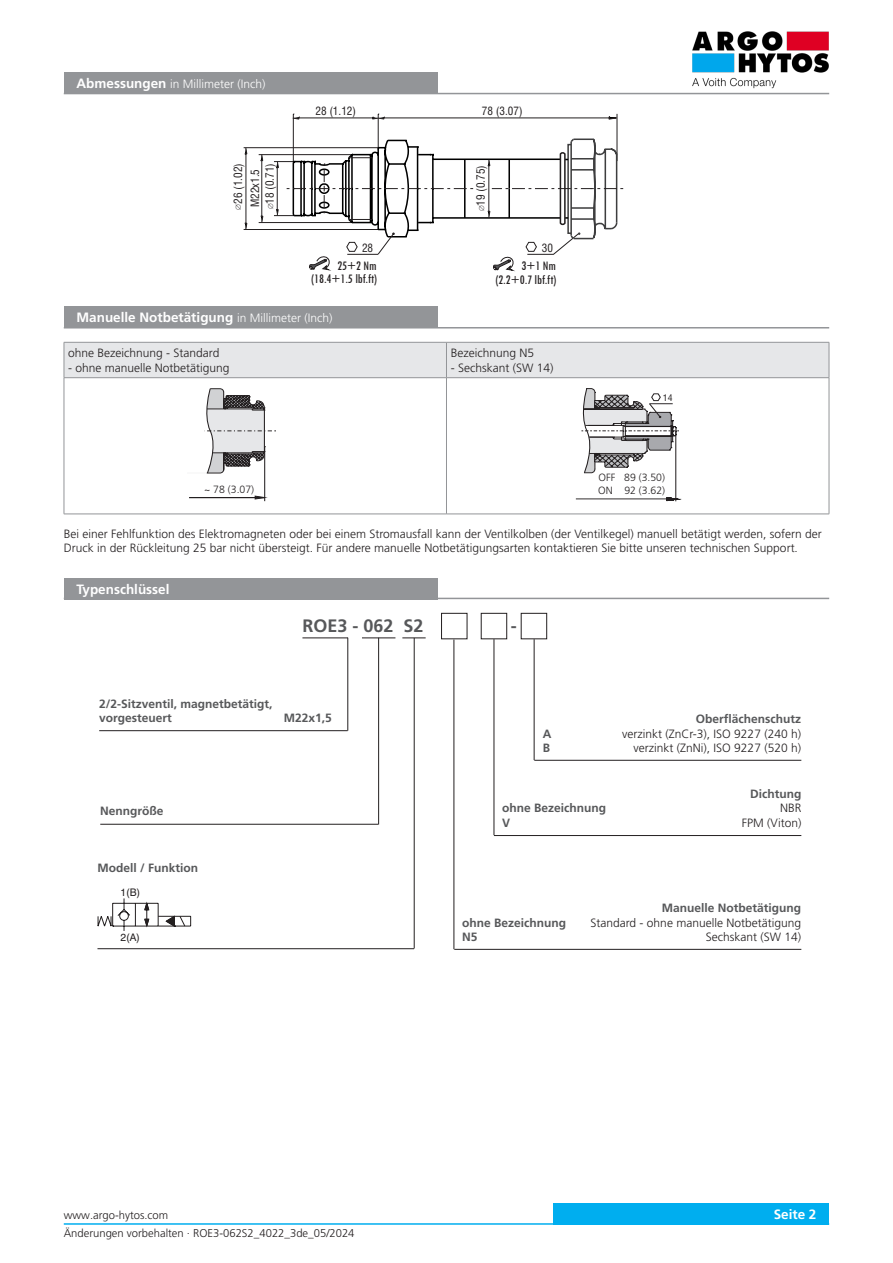
<style>
.page{position:relative;width:893px;height:1263px;background:#fff}
.page>*{position:absolute;margin:0;border:0;box-sizing:border-box;transform-origin:0 0}
.Klic{font:700 18px "Frutiger LT Pro";color:#57585a}
._03_Headline_white{font:700 13.5px "Frutiger LT Pro";color:#fff}
.kóty{font:condensed 13.5px "Tw Cen";color:#231f20}
._06_Text{font:300 12px/14.4px "Frutiger LT Pro";color:#231f20}
._05_Subline_Copytext{font:700 12px/14.4px "Frutiger LT Pro";color:#57585a}
._06_Text__R{font:300 12px "Frutiger LT Pro";color:#231f20}
._03_Headline_white-2{font:300 12px "Frutiger LT Pro";color:#fff}
._06_TextR{font:300 12px "Frutiger LT Pro";color:#231f20}
.t1{font:300 11.25px "Frutiger LT Pro";color:#231f20}
.t2{font:condensed 11.25px "Swiss 721 BTCE";color:#231f20}
.kóty_POPIS_7{font:300 10.5px "Frutiger LT Pro";color:#231f20}
.t3{font:10.5px "Swiss 721 BTCE";color:#231f20}
.t4{font:condensed 8.85px "Swiss 721 BTCE";color:#231f20;scale:1.09 1}
.s1{font-weight:700;font-size:13.5px}
.s2{font-weight:300;font-size:12px}
</style>
<div class="page">
<img style="left:692px;top:31px;width:137px;height:57px">
<div style="left:481px;top:613px;width:26px;height:26px;border:1px solid #231f20"></div>
<div style="left:441px;top:613px;width:26px;height:26px;border:1px solid #231f20"></div>
<hr style="left:302px;top:638px;width:46px;height:1px;background:#231f20">
<hr style="left:348px;top:638px;width:1px;height:93px;background:#231f20">
<hr style="left:414px;top:638px;width:1px;height:310px;background:#231f20">
<hr style="left:97px;top:948px;width:317px;height:1px;background:#231f20">
<hr style="left:454px;top:949px;width:347px;height:1px;background:#231f20">
<hr style="left:454px;top:639px;width:1px;height:310px;background:#231f20">
<hr style="left:494px;top:639px;width:1px;height:196px;background:#231f20">
<hr style="left:494px;top:835px;width:307px;height:1px;background:#231f20">
<hr style="left:99px;top:730px;width:249px;height:1px;background:#231f20">
<div style="left:521px;top:613px;width:26px;height:26px;border:1px solid #231f20"></div>
<hr style="left:534px;top:639px;width:1px;height:121px;background:#231f20">
<hr style="left:534px;top:760px;width:267px;height:1px;background:#231f20">
<hr style="left:293px;top:114px;width:1px;height:48px;background:#231f20">
<hr style="left:298px;top:118px;width:76px;height:1px;background:#231f20">
<svg style="left:292px;top:114px;width:7px;height:5px"></svg>
<hr style="left:378px;top:114px;width:1px;height:36px;background:#231f20">
<hr style="left:617px;top:114px;width:1px;height:47px;background:#231f20">
<hr style="left:383px;top:118px;width:233px;height:1px;background:#231f20">
<svg style="left:372px;top:114px;width:12px;height:5px"></svg>
<svg style="left:609px;top:116px;width:8px;height:3px"></svg>
<hr style="left:259px;top:222px;width:93px;height:1px;background:#231f20">
<hr style="left:259px;top:154px;width:93px;height:1px;background:#231f20">
<hr style="left:244px;top:229px;width:134px;height:1px;background:#231f20">
<hr style="left:244px;top:147px;width:134px;height:1px;background:#231f20">
<hr style="left:246px;top:152px;width:1px;height:73px;background:#231f20">
<hr style="left:113px;top:926px;width:45px;height:1px;background:#231f20">
<hr style="left:113px;top:903px;width:45px;height:1px;background:#231f20">
<svg style="left:98px;top:898px;width:38px;height:33px"></svg>
<svg style="left:158px;top:903px;width:33px;height:24px"></svg>
<svg style="left:144px;top:903px;width:5px;height:23px"></svg>
<svg style="left:667px;top:497px;width:14px;height:4px"></svg>
<hr style="left:576px;top:499px;width:95px;height:1px;background:#231f20">
<hr style="left:675px;top:431px;width:1px;height:70px;background:#231f20">
<svg style="left:581px;top:388px;width:98px;height:85px"></svg>
<hr style="left:264px;top:447px;width:1px;height:54px;background:#231f20">
<svg style="left:255px;top:496px;width:12px;height:3px"></svg>
<hr style="left:189px;top:497px;width:76px;height:1px;background:#231f20">
<svg style="left:204px;top:388px;width:72px;height:86px"></svg>
<hr style="left:213px;top:452px;width:51px;height:1px;background:#231f20">
<hr style="left:378px;top:638px;width:1px;height:186px;background:#231f20">
<hr style="left:100px;top:824px;width:278px;height:1px;background:#231f20">
<hr style="left:362px;top:638px;width:33px;height:1px;background:#231f20">
<svg style="left:402px;top:638px;width:24px;height:1px"></svg>
<div style="left:553px;top:1203px;width:276px;height:22px;background:#00aeef"></div>
<hr style="left:64px;top:1223px;width:765px;height:2px;background:#00aeef">
<div style="left:64px;top:72px;width:373px;height:22px;background:#939598"></div>
<hr style="left:64px;top:93px;width:765px;height:1px;background:#939598">
<div style="left:64px;top:306px;width:373px;height:21px;background:#939598"></div>
<hr style="left:64px;top:327px;width:765px;height:1px;background:#939598">
<div style="left:64px;top:578px;width:373px;height:21px;background:#939598"></div>
<hr style="left:64px;top:598px;width:765px;height:1px;background:#939598">
<div style="left:65px;top:343px;width:764px;height:34px;background:#e6e7e9"></div>
<hr style="left:64px;top:342px;width:382px;height:1px;background:#939598">
<hr style="left:64px;top:342px;width:1px;height:35px;background:#939598">
<hr style="left:446px;top:342px;width:383px;height:1px;background:#939598">
<hr style="left:446px;top:342px;width:1px;height:35px;background:#939598">
<hr style="left:829px;top:342px;width:1px;height:35px;background:#939598">
<hr style="left:64px;top:377px;width:382px;height:1px;background:#939598">
<hr style="left:446px;top:377px;width:383px;height:1px;background:#939598">
<hr style="left:64px;top:514px;width:382px;height:1px;background:#939598">
<hr style="left:446px;top:514px;width:383px;height:1px;background:#939598">
<hr style="left:64px;top:378px;width:1px;height:136px;background:#939598">
<hr style="left:446px;top:378px;width:1px;height:136px;background:#939598">
<hr style="left:829px;top:378px;width:1px;height:136px;background:#939598">
<svg style="left:260px;top:137px;width:363px;height:134px"></svg>
<p class="_03_Headline_white-2" style="left:77px;top:77px;width:191px"><span class="s1">Abmessungen</span> in Millimeter (Inch)</p>
<p class="t2" style="left:315px;top:103px;width:42px">28 (1.12)</p>
<p class="t2" style="left:482px;top:103px;width:42px">78 (3.07)</p>
<p class="t2" style="left:262px;top:204px;width:42px;rotate:-90deg">18 (0.71)</p>
<p class="t2" style="left:230px;top:204px;width:42px;rotate:-90deg">26 (1.02)</p>
<p class="t2" style="left:247px;top:207px;width:39px;rotate:-90deg">M22x1.5</p>
<p class="t2" style="left:473px;top:206px;width:42px;rotate:-90deg">19 (0.7 )</p>
<p class="t2" style="left:473px;top:174px;width:7px;rotate:-90deg">5</p>
<p class="t2" style="left:362px;top:240px;width:13px">28</p>
<p class="t2" style="left:542px;top:240px;width:13px">30</p>
<p class="kóty" style="left:337px;top:257px;width:41px">25+2 Nm</p>
<p class="kóty" style="left:312px;top:271px;width:67px">(18.4+1.5 lbf.ft)</p>
<p class="kóty" style="left:522px;top:258px;width:36px">3+1 Nm</p>
<p class="kóty" style="left:496px;top:271px;width:62px">(2.2+0.7 lbf.ft)</p>
<p class="_03_Headline_white" style="left:77px;top:309px;width:257px">Manuelle Notbetätigung <span class="s2">in Millimeter (Inch)</span></p>
<p class="_06_Text" style="left:68px;top:346px;width:153px">ohne Bezeichnung - Standard</p>
<p class="_06_Text" style="left:68px;top:360px;width:163px">- ohne manuelle Notbetätigung</p>
<p class="kóty_POPIS_7" style="left:204px;top:483px;width:52px">~ 78 (3.07)</p>
<p class="_06_Text" style="left:451px;top:346px;width:85px">Bezeichnung N5</p>
<p class="_06_Text" style="left:451px;top:360px;width:104px">- Sechskant (SW 14)</p>
<p class="t4" style="left:663px;top:391px;width:10px">14</p>
<p class="kóty_POPIS_7" style="left:598px;top:471px;width:68px">OFF 89 (3.50)</p>
<p class="kóty_POPIS_7" style="left:598px;top:484px;width:69px">ON 92 (3.62)</p>
<p class="_06_Text" style="left:64px;top:527px;width:760px">Bei einer Fehlfunktion des Elektromagneten oder bei einem Stromausfall kann der Ventilkolben (der Ventilkegel) manuell betätigt werden, sofern der<br>Druck in der Rückleitung 25 bar nicht übersteigt. Für andere manuelle Notbetätigungsarten kontaktieren Sie bitte unseren technischen Support.</p>
<p class="_03_Headline_white" style="left:77px;top:581px;width:95px">Typenschlüssel</p>
<p class="Klic" style="left:302px;top:616px;width:123px">ROE3 - 062 S2</p>
<p class="Klic" style="left:511px;top:616px;width:7px">-</p>
<p class="_05_Subline_Copytext" style="left:99px;top:697px;width:175px">2/2-Sitzventil, magnetbetätigt, vorgesteuert</p>
<p class="_05_Subline_Copytext" style="left:284px;top:711px;width:50px">M22x1,5</p>
<p class="_05_Subline_Copytext" style="left:100px;top:804px;width:65px">Nenngröße</p>
<p class="_05_Subline_Copytext" style="left:97px;top:860px;width:102px">Modell / Funktion</p>
<p class="t3" style="left:121px;top:885px;width:21px">1(B)</p>
<p class="t3" style="left:121px;top:931px;width:21px">2(A)</p>
<p class="_05_Subline_Copytext" style="left:543px;top:726px;width:10px">A</p>
<p class="_05_Subline_Copytext" style="left:543px;top:741px;width:9px">B</p>
<p class="_05_Subline_Copytext" style="left:502px;top:801px;width:106px">ohne Bezeichnung</p>
<p class="_05_Subline_Copytext" style="left:502px;top:815px;width:10px">V</p>
<p class="_05_Subline_Copytext" style="left:696px;top:712px;width:107px">Oberflächenschutz</p>
<p class="_06_Text__R" style="left:622px;top:726px;width:180px">verzinkt (ZnCr-3), ISO 9227 (240 h)</p>
<p class="_06_Text__R" style="left:634px;top:741px;width:169px">verzinkt (ZnNi), ISO 9227 (520 h)</p>
<p class="_05_Subline_Copytext" style="left:750px;top:787px;width:53px">Dichtung</p>
<p class="_06_TextR" style="left:780px;top:801px;width:23px">NBR</p>
<p class="_06_Text__R" style="left:742px;top:816px;width:61px">FPM (Viton)</p>
<p class="_05_Subline_Copytext" style="left:462px;top:915px;width:106px">ohne Bezeichnung</p>
<p class="_05_Subline_Copytext" style="left:462px;top:929px;width:17px">N5</p>
<p class="_05_Subline_Copytext" style="left:662px;top:901px;width:141px">Manuelle Notbetätigung</p>
<p class="_06_Text__R" style="left:590px;top:915px;width:212px">Standard - ohne manuelle Notbetätigung</p>
<p class="_06_Text__R" style="left:706px;top:930px;width:97px">Sechskant (SW 14)</p>
<p class="t1" style="left:64px;top:1209px;width:106px">www.argo-hytos.com</p>
<p class="_03_Headline_white" style="left:774px;top:1206px;width:44px">Seite 2</p>
<p class="t1" style="left:64px;top:1226px;width:292px">Änderungen vorbehalten · ROE3-062S2_4022_3de_05/2024</p>
</div>
